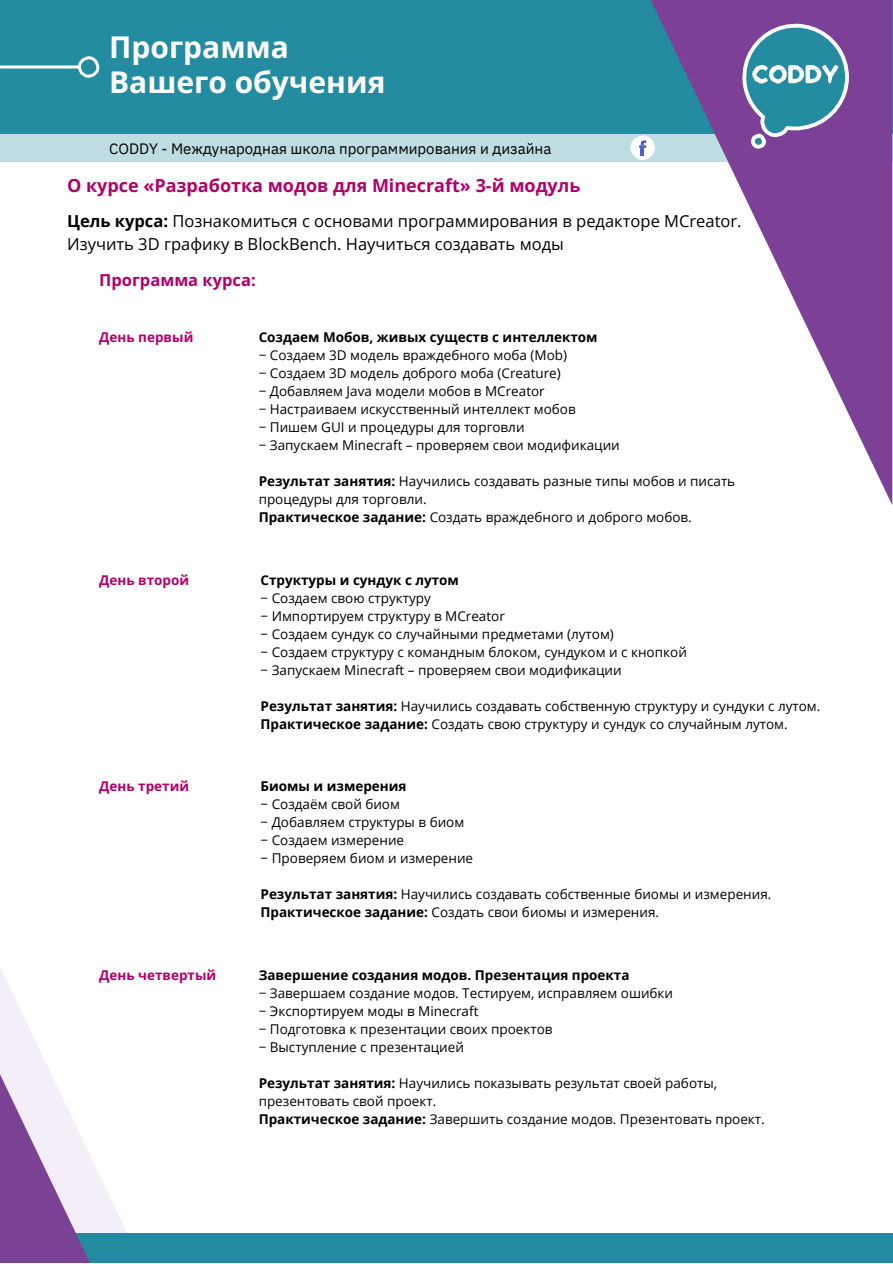
<style>
.page{position:relative;width:893px;height:1264px;background:#fff}
.page>*{position:absolute;margin:0;border:0;box-sizing:border-box;transform-origin:0 0}
.t1{font:700 30px/34.8px "Open Sans";color:#fff}
.t2{font:700 18px "Open Sans";color:#b10069}
.t3{font:16.5px/22.5px "Open Sans";color:#000}
.t4{font:700 16.5px "Open Sans";color:#b10069}
.t5{font:15px "IBM Plex Sans";color:#000}
.t6{font:13.5px/18px "Open Sans";color:#000}
.t7{font:700 13.5px "Open Sans";color:#000}
.t8{font:700 13.5px "Open Sans";color:#b10069}
.s1{font-weight:700}
</style>
<div class="page">
<div style="left:0;top:0;width:892px;height:134px;background:#248ca1"></div>
<div style="left:0;top:134px;width:892px;height:28px;background:#bddde3"></div>
<svg style="left:651px;top:0;width:241px;height:505px"></svg>
<hr style="left:0;top:65px;width:78px;height:3px;background:#fff">
<svg style="left:76px;top:56px;width:24px;height:22px"></svg>
<svg style="left:740px;top:22px;width:110px;height:129px"></svg>
<svg style="left:630px;top:135px;width:25px;height:25px"></svg>
<div style="left:0;top:1233px;width:892px;height:29px;background:#238ba0"></div>
<svg style="left:0;top:968px;width:127px;height:294px"></svg>
<h1 class="t1" style="left:109px;top:29px;width:278px">Программа<br>Вашего обучения</h1>
<p class="t5" style="left:109px;top:139px;width:443px">CODDY - Международная школа программирования и дизайна</p>
<h2 class="t2" style="left:67px;top:172px;width:515px">О курсе «Разработка модов для Minecraft» 3-й модуль</h2>
<p class="t3" style="left:67px;top:210px;width:676px"><span class="s1">Цель курса:</span> Познакомиться с основами программирования в редакторе MCreator.<br>Изучить 3D графику в BlockBench. Научиться создавать моды</p>
<p class="t4" style="left:99px;top:268px;width:158px">Программа курса:</p>
<p class="t8" style="left:99px;top:328px;width:96px">День первый</p>
<p class="t7" style="left:259px;top:328px;width:340px">Создаем Мобов, живых существ с интеллектом</p>
<p class="t6" style="left:259px;top:346px;width:362px">− Создаем 3D модель враждебного моба (Mob)<br>− Создаем 3D модель доброго моба (Creature)<br>− Добавляем Java модели мобов в MCreator<br>− Настраиваем искусственный интеллект мобов<br>− Пишем GUI и процедуры для торговли<br>− Запускаем Minecraft – проверяем свои модификации</p>
<p class="t6" style="left:259px;top:472px;width:478px"><span class="s1">Результат занятия:</span> Научились создавать разные типы мобов и писать процедуры для торговли.<br><span class="s1">Практическое задание:</span> Создать враждебного и доброго мобов.</p>
<p class="t8" style="left:99px;top:570px;width:92px">День второй</p>
<p class="t7" style="left:260px;top:570px;width:200px">Структуры и сундук с лутом</p>
<p class="t6" style="left:260px;top:588px;width:428px">− Создаем свою структуру<br>− Импортируем структуру в MCreator<br>− Создаем сундук со случайными предметами (лутом)<br>− Создаем структуру с командным блоком, сундуком и с кнопкой − Запускаем Minecraft – проверяем свои модификации</p>
<p class="t6" style="left:260px;top:696px;width:561px"><span class="s1">Результат занятия:</span> Научились создавать собственную структуру и сундуки с лутом.<br><span class="s1">Практическое задание:</span> Создать свою структуру и сундук со случайным лутом.</p>
<p class="t8" style="left:99px;top:777px;width:91px">День третий</p>
<p class="t7" style="left:260px;top:777px;width:147px">Биомы и измерения</p>
<p class="t6" style="left:260px;top:795px;width:214px">− Создаём свой биом<br>− Добавляем структуры в биом − Создаем измерение<br>− Проверяем биом и измерение</p>
<p class="t6" style="left:260px;top:885px;width:512px"><span class="s1">Результат занятия:</span> Научились создавать собственные биомы и измерения.<br><span class="s1">Практическое задание:</span> Создать свои биомы и измерения.</p>
<p class="t8" style="left:99px;top:965px;width:119px">День четвертый</p>
<p class="t7" style="left:259px;top:965px;width:372px">Завершение создания модов. Презентация проекта</p>
<p class="t6" style="left:259px;top:983px;width:416px">− Завершаем создание модов. Тестируем, исправляем ошибки − Экспортируем моды в Minecraft<br>− Подготовка к презентации своих проектов<br>− Выступление с презентацией</p>
<p class="t6" style="left:259px;top:1073px;width:507px"><span class="s1">Результат занятия:</span> Научились показывать результат своей работы, презентовать свой проект.<br><span class="s1">Практическое задание:</span> Завершить создание модов. Презентовать проект.</p>
</div>
